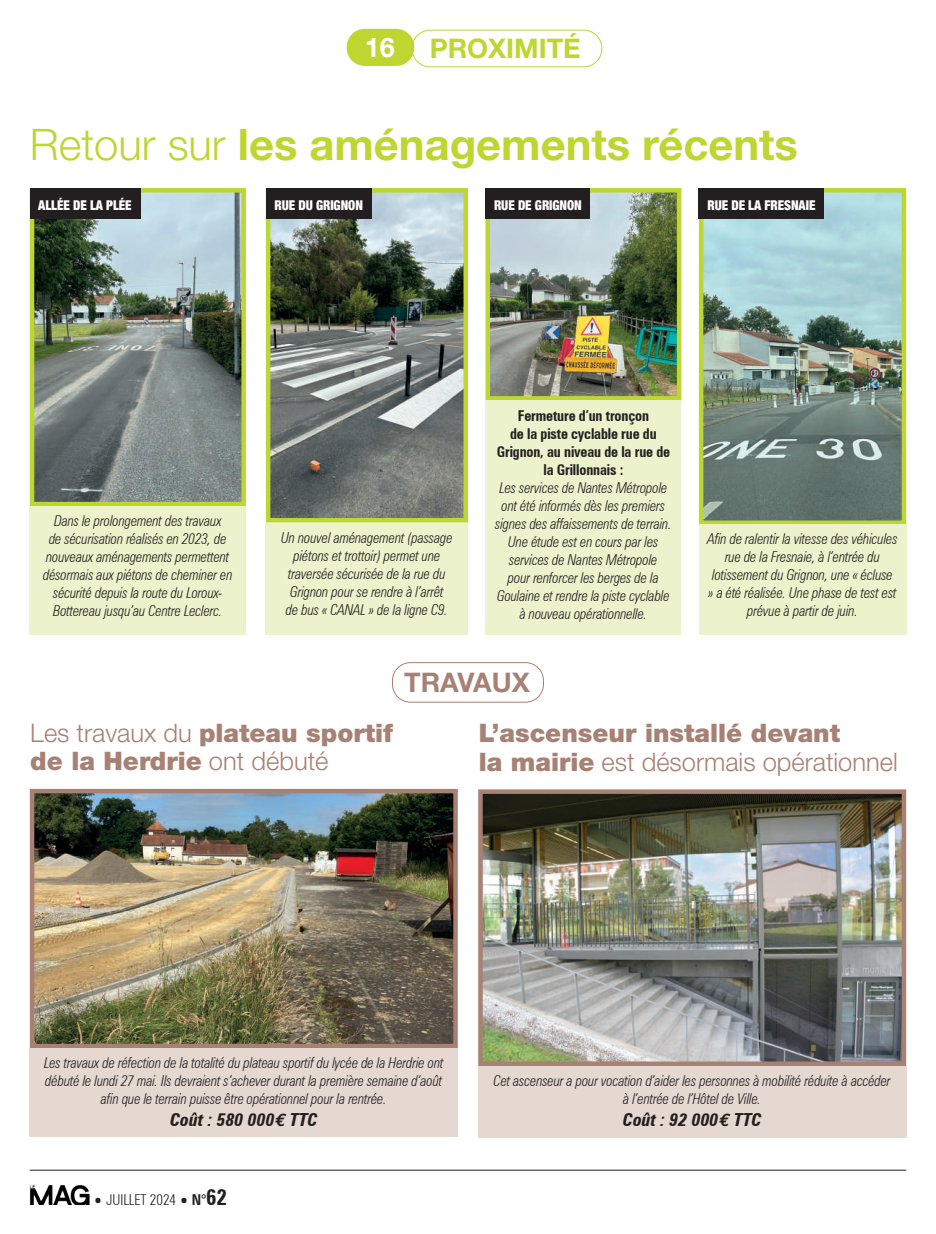
<style>
.page{position:relative;width:936px;height:1234px;background:#fff}
.page>*{position:absolute;margin:0;border:0;box-sizing:border-box;transform-origin:0 0}
.t1{font:700 43.5px "Helvetica Neue LT Std";color:#bed630}
.t2{font:700 27px "Helvetica Neue LT Std";color:#bed630}
.t3{font:700 27px "Helvetica Neue LT Std";color:#a78173}
.t4{font:700 27px "Helvetica Neue LT Std";color:#fff}
.t5{font:900 25.5px/28.5px "Helvetica Neue LT Std";color:#a78173}
.t6{font:18px "Zurich Bold Condensed Italic BT";color:#231f20}
.t7{font:italic 300 condensed 15px/18px "Zurich BT";letter-spacing:-.01em;color:#231f20;text-align:center;scale:.95 1}
.t8{font:15px/18px "Zurich Bold Condensed BT";letter-spacing:-.01em;color:#231f20;text-align:center;scale:.95 1}
.t9{font:300 condensed 15px "Zurich BT";color:#231f20;scale:.95 1}
.t10{font:900 condensed 13.5px "Helvetica Neue";letter-spacing:-.005em;color:#fff;scale:.95 1}
.s1{font-weight:300}
.s2{font-family:"Euro Mono";font-weight:700;font-style:italic}
.s3{font-family:"SF Arborcrest";font-weight:800;font-stretch:normal;font-size:13.5px}
.s4{font-family:"Zurich Bold Condensed BT";font-weight:400;font-stretch:normal}
.s5{font-family:"Zurich Bold Condensed BT";font-weight:400;font-stretch:normal;font-size:22.5px}
</style>
<div class="page">
<div style="left:412px;top:30px;width:190px;height:37px;border:1px solid #bed630;border-radius:18px"></div>
<div style="left:346px;top:29px;width:68px;height:37px;background:#bed630;border-radius:18px"></div>
<hr style="left:30px;top:1169px;width:876px;height:1px;background:#231f20">
<img style="left:30px;top:1184px;width:60px;height:20px">
<img style="left:35px;top:793px;width:418px;height:250px">
<div style="left:30px;top:788px;width:428px;height:260px;border:4px solid #a78173"></div>
<div style="left:30px;top:1048px;width:428px;height:88px;background:#e5d8d0"></div>
<img style="left:35px;top:193px;width:206px;height:308px">
<div style="left:30px;top:188px;width:216px;height:318px;border:4px solid #bed630"></div>
<div style="left:30px;top:506px;width:216px;height:128px;background:#ecf2cb"></div>
<div style="left:30px;top:188px;width:110px;height:30px;background:#231f20"></div>
<div style="left:392px;top:662px;width:151px;height:40px;border:1px solid #a78173;border-radius:18px"></div>
<img style="left:271px;top:193px;width:192px;height:324px">
<div style="left:266px;top:188px;width:202px;height:334px;border:4px solid #bed630"></div>
<div style="left:266px;top:523px;width:202px;height:111px;background:#ecf2cb"></div>
<div style="left:266px;top:188px;width:105px;height:30px;background:#231f20"></div>
<img style="left:703px;top:193px;width:198px;height:327px">
<div style="left:698px;top:188px;width:208px;height:337px;border:4px solid #bed630"></div>
<div style="left:698px;top:524px;width:208px;height:110px;background:#ecf2cb"></div>
<div style="left:698px;top:188px;width:125px;height:30px;background:#231f20"></div>
<img style="left:490px;top:193px;width:186px;height:202px">
<div style="left:485px;top:188px;width:196px;height:212px;border:4px solid #bed630"></div>
<div style="left:485px;top:400px;width:196px;height:234px;background:#ecf2cb"></div>
<div style="left:485px;top:188px;width:105px;height:30px;background:#231f20"></div>
<img style="left:483px;top:794px;width:418px;height:266px">
<div style="left:478px;top:789px;width:428px;height:276px;border:4px solid #a78173"></div>
<div style="left:478px;top:1065px;width:428px;height:72px;background:#e5d8d0"></div>
<h2 class="t4" style="left:365px;top:30px;width:32px">16</h2>
<h2 class="t2" style="left:429px;top:32px;width:152px">PROXIMITÉ</h2>
<h1 class="t1" style="left:30px;top:118px;width:769px"><span class="s1">Retour sur</span> les aménagements récents</h1>
<p class="t10" style="left:38px;top:194px;width:100px">ALLÉE DE LA PLÉE</p>
<p class="t10" style="left:274px;top:194px;width:95px">RUE DU GRIGNON</p>
<p class="t10" style="left:494px;top:194px;width:94px">RUE DE GRIGNON</p>
<p class="t10" style="left:707px;top:194px;width:115px">RUE DE LA FRESNAIE</p>
<p class="t7" style="left:43px;top:511px;width:201px">Dans le prolongement des travaux<br>de sécurisation réalisés en 2023, de nouveaux aménagements permettent désormais aux piétons de cheminer en sécurité depuis la route du Loroux-Bottereau jusqu’au Centre Leclerc.</p>
<p class="t7" style="left:281px;top:528px;width:182px">Un nouvel aménagement (passage piétons et trottoir) permet une traversée sécurisée de la rue du<br>Grignon pour se rendre à l’arrêt<br>de bus « CANAL » de la ligne C9.</p>
<p class="t8" style="left:496px;top:406px;width:184px">Fermeture d’un tronçon<br>de la piste cyclable rue du<br>Grignon, au niveau de la rue de la Grillonnais :</p>
<p class="t7" style="left:495px;top:478px;width:187px">Les services de Nantes Métropole ont été informés dès les premiers signes des affaissements de terrain.<br>Une étude est en cours par les services de Nantes Métropole<br>pour renforcer les berges de la<br>Goulaine et rendre la piste cyclable à nouveau opérationnelle.</p>
<h2 class="t3" style="left:404px;top:665px;width:127px">TRAVAUX</h2>
<p class="t7" style="left:707px;top:529px;width:202px">Afin de ralentir la vitesse des véhicules rue de la Fresnaie, à l’entrée du lotissement du Grignon, une « écluse<br>» a été réalisée. Une phase de test est prévue à partir de juin.</p>
<h3 class="t5" style="left:30px;top:718px;width:364px"><span class="s1">Les travaux du</span> plateau sportif de la Herdrie <span class="s1">ont débuté</span></h3>
<h3 class="t5" style="left:478px;top:718px;width:420px">L’ascenseur installé devant<br>la mairie <span class="s1">est désormais opérationnel</span></h3>
<p class="t7" style="left:44px;top:1053px;width:422px">Les travaux de réfection de la totalité du plateau sportif du lycée de la Herdrie ont débuté le lundi 27 mai. Ils devraient s’achever durant la première semaine d’août afin que le terrain puisse être opérationnel pour la rentrée.</p>
<p class="t6" style="left:170px;top:1108px;width:149px">Coût : 580 000<span class="s2">€</span> TTC</p>
<p class="t9" style="left:95px;top:1189px;width:140px"><span class="s3">•</span> JUILLET 2024 <span class="s3">•</span> <span class="s4">N°</span><span class="s5">62</span></p>
<p class="t7" style="left:493px;top:1071px;width:419px">Cet ascenseur a pour vocation d’aider les personnes à mobilité réduite à accéder à l’entrée de l’Hôtel de Ville.</p>
<p class="t6" style="left:622px;top:1107px;width:140px">Coût : 92 000<span class="s2">€</span> TTC</p>
</div>
